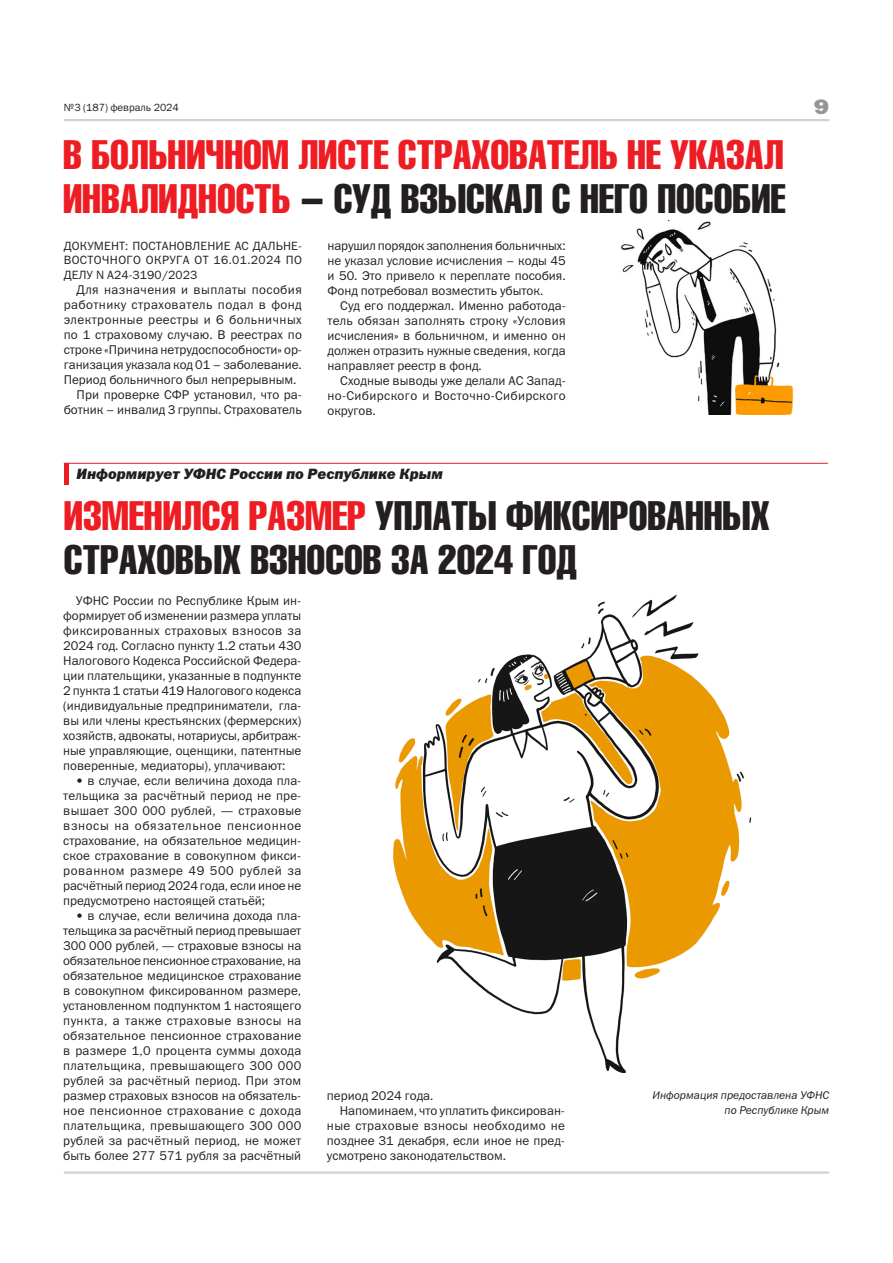
<style>
.page{position:relative;width:893px;height:1263px;background:#fff}
.page>*{position:absolute;margin:0;border:0;box-sizing:border-box;transform-origin:0 0}
.Заголовок_HeliosComp{font:40.5px/43.5px "Helios Compressed";color:#ee1d23}
.Заголовок_HeliosComp-2{font:40.5px/43.5px "Helios Compressed";color:#231f20}
.t1{font:21px "Franklin Gothic Heavy C";color:#939598;scale:1.2 1}
.Заголовок_HeliosComp-3{font:italic 15px "Franklin Gothic Heavy C";color:#231f20}
.Тело_статьи{font:12.75px/15px "Franklin Gothic Book C";color:#231f20;text-align:justify}
.Название_документа{font:12.75px/15px "Franklin Gothic Book C";color:#231f20;text-align:justify}
.Название_документа-2{font:12px/14.4px "Franklin Gothic Book C";letter-spacing:.035em;color:#231f20;text-align:justify}
.Тело_статьи-2{font:italic 11.25px "Franklin Gothic Book C";color:#231f20}
.t2{font:10.5px "Franklin Gothic Book C";color:#231f20}
.s1{color:#231f20}
.s2{color:#ee1d23}
</style>
<div class="page">
<hr style="left:64px;top:1171px;width:765px;height:3px;background:#d1d2d4">
<hr style="left:64px;top:119px;width:765px;height:2px;background:#d1d2d4">
<hr style="left:64px;top:463px;width:4px;height:21px;background:#ee1d23">
<svg style="left:72px;top:462px;width:374px;height:1px"></svg>
<hr style="left:64px;top:463px;width:764px;height:1px;background:#ee1d23">
<img style="left:621px;top:221px;width:173px;height:193px">
<img style="left:393px;top:594px;width:359px;height:479px">
<p class="t2" style="left:64px;top:101px;width:117px">№3 (187) февраль 2024</p>
<h2 class="t1" style="left:814px;top:95px;width:14px">9</h2>
<p class="Заголовок_HeliosComp" style="left:63px;top:132px;width:724px">В БОЛЬНИЧНОМ ЛИСТЕ СТРАХОВАТЕЛЬ НЕ УКАЗАЛ<br>ИНВАЛИДНОСТЬ <span class="s1">– СУД ВЗЫСКАЛ С НЕГО ПОСОБИЕ</span></p>
<p class="Название_документа-2" style="left:64px;top:238px;width:240px">ДОКУМЕНТ: ПОСТАНОВЛЕНИЕ АС ДАЛЬНЕ-ВОСТОЧНОГО ОКРУГА ОТ 16.01.2024 ПО ДЕЛУ N А24-3190/2023</p>
<p class="Название_документа" style="left:64px;top:281px;width:240px;text-indent:13px">Для назначения и выплаты пособия работнику страхователь подал в фонд электронные реестры и 6 больничных по 1 страховому случаю. В реестрах по строке «Причина нетрудоспособности» ор&shy;ганизация указала код 01 – заболевание.<br>Период больничного был непрерывным.</p>
<p class="Название_документа" style="left:64px;top:386px;width:240px;text-align:right">При проверке СФР установил, что ра&shy;ботник – инвалид 3 группы. Страхователь</p>
<p class="Название_документа" style="left:328px;top:238px;width:240px">нарушил порядок заполнения больничных: не указал условие исчисления – коды 45 и 50. Это привело к переплате пособия.<br>Фонд потребовал возместить убыток.</p>
<p class="Название_документа" style="left:328px;top:298px;width:240px;text-indent:13px">Суд его поддержал. Именно работода&shy;тель обязан заполнять строку «Условия исчисления» в больничном, и именно он должен отразить нужные сведения, когда направляет реестр в фонд.</p>
<p class="Название_документа" style="left:328px;top:373px;width:240px;text-indent:13px">Сходные выводы уже делали АС Запад&shy;но-Сибирского и Восточно-Сибирского округов.</p>
<p class="Заголовок_HeliosComp-3" style="left:77px;top:465px;width:368px">Информирует УФНС России по Республике Крым</p>
<p class="Заголовок_HeliosComp-2" style="left:64px;top:493px;width:707px"><span class="s2">ИЗМЕНИЛСЯ РАЗМЕР</span> УПЛАТЫ ФИКСИРОВАННЫХ<br>СТРАХОВЫХ ВЗНОСОВ ЗА 2024 ГОД</p>
<p class="Тело_статьи" style="left:63px;top:593px;width:240px;text-indent:13px">УФНС России по Республике Крым ин&shy;формирует об изменении размера уплаты фиксированных страховых взносов за 2024 год. Согласно пункту 1.2 статьи 430<br>Налогового Кодекса Российской Федера&shy;ции плательщики, указанные в подпункте 2 пункта 1 статьи 419 Налогового кодекса (индивидуальные предприниматели, гла&shy;вы или члены крестьянских (фермерских) хозяйств, адвокаты, нотариусы, арбитраж&shy;ные управляющие, оценщики, патентные поверенные, медиаторы), уплачивают:</p>
<p class="Тело_статьи" style="left:63px;top:773px;width:240px;text-indent:13px">• в случае, если величина дохода пла&shy;тельщика за расчётный период не пре&shy;вышает 300 000 рублей, — страховые взносы на обязательное пенсионное страхование, на обязательное медицин&shy;ское страхование в совокупном фикси&shy;рованном размере 49 500 рублей за расчётный период 2024 года, если иное не предусмотрено настоящей статьёй;</p>
<p class="Тело_статьи" style="left:63px;top:908px;width:240px;text-indent:13px">• в случае, если величина дохода пла&shy;тельщика за расчётный период превышает 300 000 рублей, — страховые взносы на обязательное пенсионное страхование, на обязательное медицинское страхование в совокупном фиксированном размере, установленном подпунктом 1 настоящего пункта, а также страховые взносы на обязательное пенсионное страхование в размере 1,0 процента суммы дохода плательщика, превышающего 300 000 рублей за расчётный период. При этом размер страховых взносов на обязатель&shy;ное пенсионное страхование с дохода плательщика, превышающего 300 000 рублей за расчётный период, не может быть более 277 571 рубля за расчётный</p>
<p class="Тело_статьи-2" style="left:653px;top:1088px;width:178px">Информация предоставлена УФНС</p>
<p class="Тело_статьи-2" style="left:724px;top:1103px;width:106px">по Республике Крым</p>
<p class="Тело_статьи" style="left:327px;top:1088px;width:108px">период 2024 года.</p>
<p class="Тело_статьи" style="left:327px;top:1103px;width:239px;text-indent:13px">Напоминаем, что уплатить фиксирован&shy;ные страховые взносы необходимо не позднее 31 декабря, если иное не пред&shy;усмотрено законодательством.</p>
</div>
